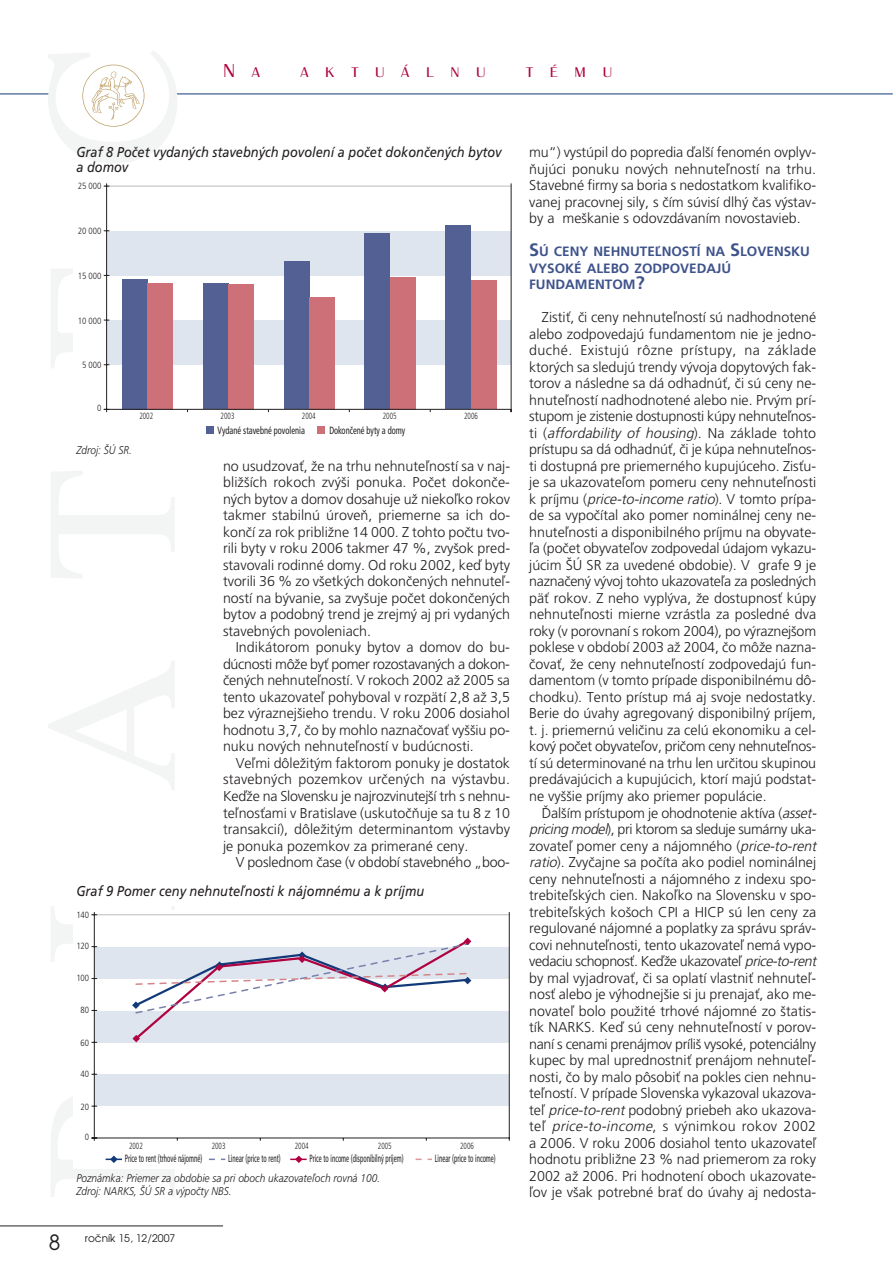
<style>
.page{position:relative;width:893px;height:1276px;background:#fff}
.page>*{position:absolute;margin:0;border:0;box-sizing:border-box;transform-origin:0 0}
.t1{font:300 19.5px "Britannic TCE";color:#b00241;scale:1.2 1}
.t2{font:300 14.7px "Britannic TCE";letter-spacing:.95em;color:#b00241;scale:1.2 1}
.t3{font:300 14.25px/16.5px "Frutiger CE";color:#231f20;text-align:justify}
.t4{font:italic 14.25px/15.8px "Frutiger CE";color:#231f20;scale:.9 1}
.t5{font:700 13.5px/16.5px "Frutiger CE";color:#3f538b}
.t6{font:italic 300 11.25px/12.8px "Frutiger CE";color:#231f20;scale:.9 1}
.t7{font:10.5px "Frutiger Cond CE";color:#231f20;scale:.65 1}
.t8{font:10.5px "Frutiger Cond CE";color:#231f20;scale:.8 1}
.t9{font:10.5px "Avant Garde CE";color:#231f20}
.t10{font:300 9px "Frutiger Cond CE";color:#231f20}
.t11{font:300 9px "Frutiger Cond CE";color:#231f20;scale:.8 1}
.s1{font-size:14.7px}
.s2{font-size:21px}
.s3{font-size:18px}
.s4{font-style:italic}
</style>
<div class="page">
<hr style="left:0;top:94px;width:893px;height:1px;background:#123978">
<div style="left:53px;top:85px;width:119px;height:17px;background:#fff;border-radius:50%"></div>
<svg style="left:82px;top:65px;width:62px;height:62px"></svg>
<hr style="left:0;top:1225px;width:223px;height:1px;background:#231f20">
<div style="left:107px;top:320px;width:404px;height:45px;background:#dee5ef"></div>
<div style="left:107px;top:231px;width:404px;height:45px;background:#dee5ef"></div>
<div style="left:122px;top:279px;width:25px;height:130px;background:#536094"></div>
<div style="left:147px;top:283px;width:26px;height:126px;background:#cd7078"></div>
<div style="left:203px;top:283px;width:25px;height:126px;background:#536094"></div>
<div style="left:228px;top:284px;width:25px;height:125px;background:#cd7078"></div>
<div style="left:284px;top:261px;width:25px;height:148px;background:#536094"></div>
<div style="left:309px;top:297px;width:25px;height:112px;background:#cd7078"></div>
<div style="left:365px;top:233px;width:25px;height:176px;background:#536094"></div>
<div style="left:390px;top:277px;width:25px;height:132px;background:#cd7078"></div>
<div style="left:446px;top:225px;width:25px;height:184px;background:#536094"></div>
<div style="left:471px;top:280px;width:25px;height:129px;background:#cd7078"></div>
<hr style="left:104px;top:409px;width:407px;height:1px;background:#231f20">
<hr style="left:104px;top:186px;width:407px;height:1px;background:#bbbdbf">
<hr style="left:106px;top:183px;width:1px;height:226px;background:#231f20">
<hr style="left:511px;top:183px;width:1px;height:226px;background:#231f20">
<div style="left:206px;top:426px;width:7px;height:8px;background:#536094"></div>
<div style="left:318px;top:426px;width:7px;height:8px;background:#cd7078"></div>
<hr style="left:91px;top:914px;width:418px;height:1px;background:#bbbdbf">
<div style="left:94px;top:1074px;width:415px;height:32px;background:#dee5ef"></div>
<div style="left:94px;top:1010px;width:415px;height:32px;background:#dee5ef"></div>
<div style="left:94px;top:946px;width:415px;height:32px;background:#dee5ef"></div>
<svg style="left:132px;top:937px;width:339px;height:105px"></svg>
<hr style="left:91px;top:1137px;width:418px;height:1px;background:#231f20">
<hr style="left:94px;top:912px;width:1px;height:226px;background:#231f20">
<hr style="left:509px;top:912px;width:1px;height:226px;background:#231f20">
<svg style="left:106px;top:1155px;width:16px;height:8px"></svg>
<svg style="left:209px;top:1158px;width:16px;height:2px"></svg>
<svg style="left:290px;top:1155px;width:17px;height:8px"></svg>
<svg style="left:416px;top:1158px;width:16px;height:2px"></svg>
<h1 class="t1" style="left:223px;top:63px;width:32px">N <span class="s1">A</span></h1>
<p class="t2" style="left:300px;top:66px;width:156px">AKTUÁLNU</p>
<p class="t2" style="left:526px;top:66px;width:73px">TÉMU</p>
<p class="t4" style="left:76px;top:144px;width:474px">Graf 8 Poãet vydan˘ch stavebn˘ch povolení a poãet dokonãen˘ch bytov a domov</p>
<p class="t10" style="left:78px;top:181px;width:25px">25 000</p>
<p class="t10" style="left:78px;top:226px;width:25px">20 000</p>
<p class="t10" style="left:78px;top:270px;width:25px">15 000</p>
<p class="t10" style="left:78px;top:316px;width:25px">10 000</p>
<p class="t10" style="left:82px;top:359px;width:21px">5 000</p>
<p class="t10" style="left:97px;top:403px;width:6px">0</p>
<p class="t6" style="left:76px;top:444px;width:63px">Zdroj: ·Ú SR.</p>
<p class="t11" style="left:139px;top:411px;width:19px">2002</p>
<p class="t11" style="left:221px;top:411px;width:19px">2003</p>
<p class="t11" style="left:302px;top:411px;width:19px">2004</p>
<p class="t11" style="left:383px;top:411px;width:19px">2005</p>
<p class="t11" style="left:464px;top:411px;width:19px">2006</p>
<p class="t8" style="left:218px;top:424px;width:111px">Vydané stavebné povolenia</p>
<p class="t8" style="left:329px;top:424px;width:97px">Dokonãené byty a domy</p>
<p class="t3" style="left:223px;top:458px;width:289px">no usudzovaÈ, Ïe na trhu nehnuteºností sa v naj&shy;bliÏ‰ích rokoch zv˘‰i ponuka. Poãet dokonãe&shy;n˘ch bytov a domov dosahuje uÏ niekoºko rokov takmer stabilnú úroveÀ, priemerne sa ich do&shy;konãí za rok pribliÏne 14 000. Z tohto poãtu tvo&shy;rili byty v roku 2006 takmer 47 %, zvy‰ok pred&shy;stavovali rodinné domy. Od roku 2002, keì byty tvorili 36 % zo v‰etk˘ch dokonãen˘ch nehnuteº&shy;ností na b˘vanie, sa zvy‰uje poãet dokonãen˘ch bytov a podobn˘ trend je zrejm˘ aj pri vydan˘ch stavebn˘ch povoleniach.</p>
<p class="t3" style="left:223px;top:640px;width:289px;text-indent:13px">Indikátorom ponuky bytov a domov do bu&shy;dúcnosti môÏe byÈ pomer rozostavan˘ch a dokon&shy;ãen˘ch nehnuteºností. V rokoch 2002 aÏ 2005 sa tento ukazovateº pohyboval v rozpätí 2,8 aÏ 3,5 bez v˘raznej‰ieho trendu. V roku 2006 dosiahol hodnotu 3,7, ão by mohlo naznaãovaÈ vy‰‰iu po&shy;nuku nov˘ch nehnuteºností v budúcnosti.</p>
<p class="t3" style="left:223px;top:755px;width:289px;text-indent:13px">Veºmi dôleÏit˘m faktorom ponuky je dostatok stavebn˘ch pozemkov urãen˘ch na v˘stavbu.<br>KeìÏe na Slovensku je najrozvinutej‰í trh s nehnu&shy;teºnosÈami v Bratislave (uskutoãÀuje sa tu 8 z 10 transakcií), dôleÏit˘m determinantom v˘stavby je ponuka pozemkov za primerané ceny.</p>
<p class="t3" style="left:236px;top:854px;width:276px">V poslednom ãase (v období stavebného „boo-</p>
<p class="t4" style="left:76px;top:883px;width:388px">Graf 9 Pomer ceny nehnuteºnosti k nájomnému a k príjmu</p>
<p class="t10" style="left:76px;top:910px;width:14px">140</p>
<p class="t10" style="left:76px;top:941px;width:14px">120</p>
<p class="t10" style="left:76px;top:973px;width:14px">100</p>
<p class="t10" style="left:81px;top:1005px;width:10px">80</p>
<p class="t10" style="left:81px;top:1037px;width:10px">60</p>
<p class="t10" style="left:81px;top:1069px;width:10px">40</p>
<p class="t10" style="left:81px;top:1101px;width:10px">20</p>
<p class="t10" style="left:85px;top:1132px;width:6px">0</p>
<p class="t11" style="left:129px;top:1140px;width:19px">2002</p>
<p class="t11" style="left:212px;top:1140px;width:19px">2003</p>
<p class="t11" style="left:295px;top:1140px;width:19px">2004</p>
<p class="t11" style="left:378px;top:1140px;width:19px">2005</p>
<p class="t11" style="left:460px;top:1140px;width:19px">2006</p>
<p class="t7" style="left:228px;top:1152px;width:83px">Linear (price to rent)</p>
<p class="t7" style="left:309px;top:1152px;width:146px">Price to income (disponibiln˘ príjem)</p>
<p class="t7" style="left:435px;top:1152px;width:95px">Linear (price to income)</p>
<p class="t7" style="left:125px;top:1152px;width:121px">Price to rent (trhové nájomné)</p>
<p class="t6" style="left:76px;top:1172px;width:339px">Poznámka: Priemer za obdobie sa pri oboch ukazovateºoch rovná 100.<br>Zdroj: NARKS, ·Ú SR a v˘poãty NBS.</p>
<p class="t9" style="left:49px;top:1233px;width:128px"><span class="s2">8</span> roãník 15, 12/2007</p>
<p class="t3" style="left:529px;top:145px;width:289px">mu“) vystúpil do popredia ìal‰í fenomén ovplyv-Àujúci ponuku nov˘ch nehnuteºností na trhu.<br>Stavebné firmy sa boria s nedostatkom kvalifiko&shy;vanej pracovnej sily, s ãím súvisí dlh˘ ãas v˘stav&shy;by a me‰kanie s odovzdávaním novostavieb.</p>
<p class="t5" style="left:529px;top:244px;width:282px"><span class="s3">S</span>Ú CENY NEHNUTEªNOSTÍ NA <span class="s3">S</span>LOVENSKU<br>VYSOKÉ ALEBO ZODPOVEDAJÚ<br>FUNDAMENTOM<span class="s3">?</span></p>
<p class="t3" style="left:529px;top:310px;width:289px;text-indent:13px">ZistiÈ, ãi ceny nehnuteºností sú nadhodnotené alebo zodpovedajú fundamentom nie je jedno&shy;duché. Existujú rôzne prístupy, na základe ktor˘ch sa sledujú trendy v˘voja dopytov˘ch fak&shy;torov a následne sa dá odhadnúÈ, ãi sú ceny ne&shy;hnuteºností nadhodnotené alebo nie. Prv˘m prí&shy;stupom je zistenie dostupnosti kúpy nehnuteºnos&shy;t i ( <span class="s4">affordability of housing</span>) . N a z á k l a d e t o h t o prístupu sa dá odhadnúÈ, ãi je kúpa nehnuteºnos&shy;ti dostupná pre priemerného kupujúceho. ZisÈu&shy;je sa ukazovateºom pomeru ceny nehnuteºnosti k p r íj m u ( <span class="s4">price-to-income ratio</span>) . V t o m t o p r íp a - de sa vypoãítal ako pomer nominálnej ceny ne&shy;hnuteºnosti a disponibilného príjmu na obyvate&shy;ºa (poãet obyvateºov zodpovedal údajom vykazu&shy;júcim ·Ú SR za uvedené obdobie). V grafe 9 je naznaãen˘ v˘voj tohto ukazovateºa za posledn˘ch päÈ rokov. Z neho vypl˘va, Ïe dostupnosÈ kúpy nehnuteºnosti mierne vzrástla za posledné dva roky (v porovnaní s rokom 2004), po v˘raznej‰om poklese v období 2003 aÏ 2004, ão môÏe nazna&shy;ãovaÈ, Ïe ceny nehnuteºností zodpovedajú fun&shy;damentom (v tomto prípade disponibilnému dô&shy;chodku). Tento prístup má aj svoje nedostatky.<br>Berie do úvahy agregovan˘ disponibiln˘ príjem, t. j. priemernú veliãinu za celú ekonomiku a cel&shy;kov˘ poãet obyvateºov, priãom ceny nehnuteºnos&shy;tí sú determinované na trhu len urãitou skupinou predávajúcich a kupujúcich, ktorí majú podstat&shy;ne vy‰‰ie príjmy ako priemer populácie.</p>
<p class="t3" style="left:529px;top:805px;width:292px;text-align:left;text-indent:13px">ëal‰ím prístupom je ohodnotenie aktíva (<span class="s4">asset&shy;pricing model</span>), pri ktorom sa sleduje sumárny uka&shy;zovateº pomer ceny a nájomného (<span class="s4">price-to-rent ratio</span>). Zvyãajne sa poãíta ako podiel nominálnej ceny nehnuteºnosti a nájomného z indexu spo&shy;trebiteºsk˘ch cien. Nakoºko na Slovensku v spo&shy;trebiteºsk˘ch ko‰och CPI a HICP sú len ceny za regulované nájomné a poplatky za správu správ&shy;covi nehnuteºnosti, tento ukazovateº nemá vypo&shy;vedaciu schopnosÈ. KeìÏe ukazovateº <span class="s4">price-to-rent </span>by mal vyjadrovaÈ, ãi sa oplatí vlastniÈ nehnuteº&shy;nosÈ alebo je v˘hodnej‰ie si ju prenajaÈ, ako me&shy;novateº bolo pouÏité trhové nájomné zo ‰tatis&shy;tík NARKS. Keì sú ceny nehnuteºností v porov&shy;naní s cenami prenájmov príli‰ vysoké, potenciálny kupec by mal uprednostniÈ prenájom nehnuteº&shy;nosti, ão by malo pôsobiÈ na pokles cien nehnu&shy;teºností. V prípade Slovenska vykazoval ukazova&shy;teº <span class="s4">price-to-rent</span>podobn˘ priebeh ako ukazova&shy;teº <span class="s4">price-to-income</span>, s v˘nimkou rokov 2002 a 2006. V roku 2006 dosiahol tento ukazovateº hodnotu pribliÏne 23 % nad priemerom za roky 2002 aÏ 2006. Pri hodnotení oboch ukazovate&shy;ºov je v‰ak potrebné braÈ do úvahy aj nedosta-</p>
</div>
